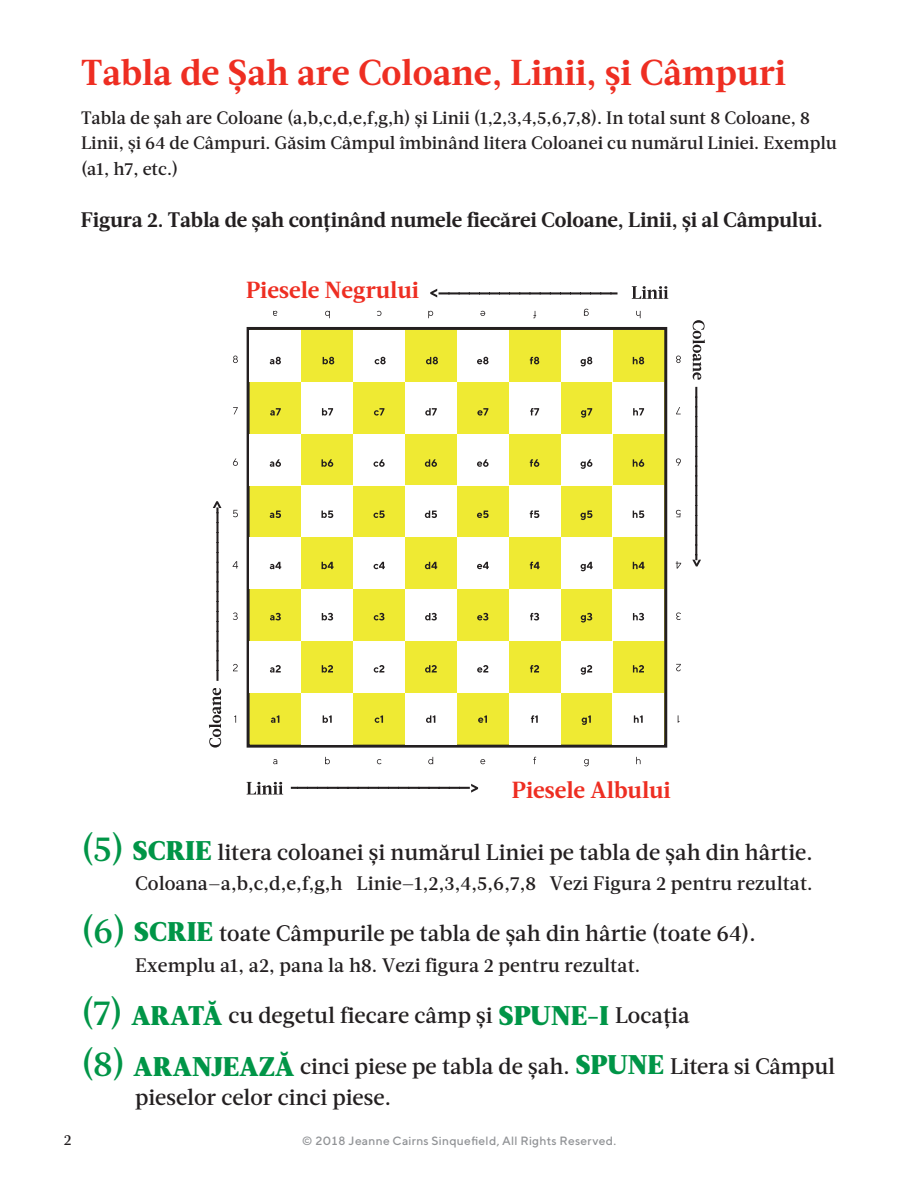
<style>
.page{position:relative;width:918px;height:1188px;background:#fff}
.page>*{position:absolute;margin:0;border:0;box-sizing:border-box;transform-origin:0 0}
.t1{font:700 36px "Acta";color:#ee2e22}
.t2{font:700 23.25px "Acta";color:#ee2e22}
.t3{font:500 22.5px/30.6px "Acta";color:#231f20}
.t4{font:700 21px "Acta";letter-spacing:-.01em;color:#231f20}
.t5{font:500 19.5px "Acta";letter-spacing:.005em;color:#231f20}
.t6{font:500 18px/25.5px "Acta";color:#231f20}
.t7{font:500 15px "Acta";color:#231f20}
.t8{font:500 12px "TT Norms";letter-spacing:.025em;color:#919396}
.s1{font-family:"Acta Deck"}
.s2{font-size:36px;color:#009547}
.s3{font-weight:900;font-size:27px;color:#009547}
</style>
<div class="page">
<svg style="left:247px;top:782px;width:36px;height:13px"></svg>
<svg style="left:692px;top:387px;width:9px;height:179px"></svg>
<svg style="left:693px;top:320px;width:12px;height:60px"></svg>
<svg style="left:636px;top:311px;width:5px;height:7px"></svg>
<svg style="left:584px;top:309px;width:5px;height:7px"></svg>
<svg style="left:533px;top:311px;width:3px;height:7px"></svg>
<svg style="left:480px;top:311px;width:5px;height:5px"></svg>
<svg style="left:428px;top:311px;width:5px;height:7px"></svg>
<svg style="left:377px;top:311px;width:4px;height:5px"></svg>
<svg style="left:325px;top:311px;width:5px;height:7px"></svg>
<svg style="left:273px;top:311px;width:4px;height:5px"></svg>
<svg style="left:636px;top:757px;width:5px;height:7px"></svg>
<svg style="left:584px;top:759px;width:5px;height:7px"></svg>
<svg style="left:480px;top:759px;width:5px;height:5px"></svg>
<svg style="left:428px;top:757px;width:5px;height:7px"></svg>
<svg style="left:377px;top:759px;width:4px;height:5px"></svg>
<svg style="left:325px;top:757px;width:5px;height:7px"></svg>
<svg style="left:273px;top:759px;width:4px;height:5px"></svg>
<svg style="left:233px;top:664px;width:5px;height:7px"></svg>
<svg style="left:233px;top:613px;width:5px;height:7px"></svg>
<svg style="left:233px;top:561px;width:5px;height:8px"></svg>
<svg style="left:233px;top:510px;width:5px;height:7px"></svg>
<svg style="left:233px;top:458px;width:5px;height:8px"></svg>
<svg style="left:233px;top:407px;width:5px;height:7px"></svg>
<svg style="left:233px;top:356px;width:5px;height:7px"></svg>
<svg style="left:676px;top:664px;width:5px;height:7px"></svg>
<svg style="left:676px;top:613px;width:5px;height:7px"></svg>
<svg style="left:676px;top:561px;width:5px;height:8px"></svg>
<svg style="left:676px;top:510px;width:5px;height:7px"></svg>
<svg style="left:676px;top:458px;width:5px;height:8px"></svg>
<svg style="left:676px;top:407px;width:5px;height:7px"></svg>
<svg style="left:676px;top:356px;width:5px;height:7px"></svg>
<svg style="left:246px;top:327px;width:422px;height:421px;background:#e4df34"></svg>
<div style="left:250px;top:330px;width:51px;height:52px;background:#fff"></div>
<div style="left:353px;top:330px;width:52px;height:52px;background:#fff"></div>
<div style="left:457px;top:330px;width:52px;height:52px;background:#fff"></div>
<div style="left:561px;top:330px;width:51px;height:52px;background:#fff"></div>
<div style="left:301px;top:382px;width:52px;height:52px;background:#fff"></div>
<div style="left:405px;top:382px;width:52px;height:52px;background:#fff"></div>
<div style="left:509px;top:382px;width:52px;height:52px;background:#fff"></div>
<div style="left:612px;top:382px;width:52px;height:52px;background:#fff"></div>
<div style="left:250px;top:434px;width:51px;height:51px;background:#fff"></div>
<div style="left:353px;top:434px;width:52px;height:51px;background:#fff"></div>
<div style="left:457px;top:434px;width:52px;height:51px;background:#fff"></div>
<div style="left:561px;top:434px;width:51px;height:51px;background:#fff"></div>
<div style="left:301px;top:485px;width:52px;height:52px;background:#fff"></div>
<div style="left:405px;top:485px;width:52px;height:52px;background:#fff"></div>
<div style="left:509px;top:485px;width:52px;height:52px;background:#fff"></div>
<div style="left:612px;top:485px;width:52px;height:52px;background:#fff"></div>
<div style="left:250px;top:537px;width:51px;height:52px;background:#fff"></div>
<div style="left:353px;top:537px;width:52px;height:52px;background:#fff"></div>
<div style="left:457px;top:537px;width:52px;height:52px;background:#fff"></div>
<div style="left:561px;top:537px;width:51px;height:52px;background:#fff"></div>
<div style="left:301px;top:589px;width:52px;height:52px;background:#fff"></div>
<div style="left:405px;top:589px;width:52px;height:52px;background:#fff"></div>
<div style="left:509px;top:589px;width:52px;height:52px;background:#fff"></div>
<div style="left:612px;top:589px;width:52px;height:52px;background:#fff"></div>
<div style="left:250px;top:641px;width:51px;height:52px;background:#fff"></div>
<div style="left:353px;top:641px;width:52px;height:52px;background:#fff"></div>
<div style="left:457px;top:641px;width:52px;height:52px;background:#fff"></div>
<div style="left:561px;top:641px;width:51px;height:52px;background:#fff"></div>
<div style="left:301px;top:693px;width:52px;height:52px;background:#fff"></div>
<div style="left:405px;top:693px;width:52px;height:52px;background:#fff"></div>
<div style="left:509px;top:693px;width:52px;height:52px;background:#fff"></div>
<div style="left:612px;top:693px;width:52px;height:52px;background:#fff"></div>
<svg style="left:633px;top:357px;width:11px;height:7px"></svg>
<svg style="left:581px;top:357px;width:11px;height:9px"></svg>
<svg style="left:530px;top:357px;width:9px;height:7px"></svg>
<svg style="left:477px;top:357px;width:12px;height:7px"></svg>
<svg style="left:426px;top:357px;width:12px;height:7px"></svg>
<svg style="left:375px;top:357px;width:11px;height:7px"></svg>
<svg style="left:323px;top:357px;width:11px;height:7px"></svg>
<svg style="left:270px;top:357px;width:11px;height:7px"></svg>
<svg style="left:633px;top:408px;width:11px;height:7px"></svg>
<svg style="left:581px;top:408px;width:11px;height:10px"></svg>
<svg style="left:530px;top:408px;width:9px;height:7px"></svg>
<svg style="left:477px;top:408px;width:11px;height:8px"></svg>
<svg style="left:425px;top:408px;width:12px;height:8px"></svg>
<svg style="left:374px;top:408px;width:10px;height:8px"></svg>
<svg style="left:322px;top:408px;width:11px;height:8px"></svg>
<svg style="left:270px;top:408px;width:11px;height:8px"></svg>
<svg style="left:633px;top:459px;width:11px;height:8px"></svg>
<svg style="left:581px;top:459px;width:11px;height:10px"></svg>
<svg style="left:530px;top:459px;width:9px;height:8px"></svg>
<svg style="left:477px;top:459px;width:12px;height:8px"></svg>
<svg style="left:425px;top:459px;width:12px;height:8px"></svg>
<svg style="left:374px;top:459px;width:11px;height:8px"></svg>
<svg style="left:322px;top:459px;width:11px;height:8px"></svg>
<svg style="left:270px;top:459px;width:11px;height:8px"></svg>
<svg style="left:633px;top:511px;width:11px;height:7px"></svg>
<svg style="left:580px;top:511px;width:12px;height:9px"></svg>
<svg style="left:530px;top:510px;width:9px;height:8px"></svg>
<svg style="left:477px;top:511px;width:12px;height:7px"></svg>
<svg style="left:425px;top:511px;width:12px;height:7px"></svg>
<svg style="left:373px;top:511px;width:12px;height:7px"></svg>
<svg style="left:322px;top:511px;width:11px;height:7px"></svg>
<svg style="left:270px;top:511px;width:11px;height:7px"></svg>
<svg style="left:633px;top:562px;width:12px;height:7px"></svg>
<svg style="left:581px;top:562px;width:12px;height:9px"></svg>
<svg style="left:530px;top:562px;width:10px;height:7px"></svg>
<svg style="left:477px;top:562px;width:12px;height:7px"></svg>
<svg style="left:425px;top:562px;width:12px;height:7px"></svg>
<svg style="left:374px;top:562px;width:11px;height:7px"></svg>
<svg style="left:322px;top:562px;width:12px;height:7px"></svg>
<svg style="left:270px;top:562px;width:11px;height:7px"></svg>
<svg style="left:633px;top:613px;width:11px;height:7px"></svg>
<svg style="left:581px;top:613px;width:11px;height:10px"></svg>
<svg style="left:530px;top:613px;width:9px;height:7px"></svg>
<svg style="left:477px;top:613px;width:11px;height:7px"></svg>
<svg style="left:425px;top:613px;width:12px;height:7px"></svg>
<svg style="left:374px;top:613px;width:11px;height:7px"></svg>
<svg style="left:322px;top:613px;width:11px;height:7px"></svg>
<svg style="left:270px;top:613px;width:11px;height:7px"></svg>
<svg style="left:633px;top:665px;width:11px;height:8px"></svg>
<svg style="left:581px;top:665px;width:11px;height:10px"></svg>
<svg style="left:530px;top:665px;width:9px;height:8px"></svg>
<svg style="left:477px;top:665px;width:11px;height:8px"></svg>
<svg style="left:425px;top:665px;width:12px;height:8px"></svg>
<svg style="left:374px;top:665px;width:10px;height:8px"></svg>
<svg style="left:322px;top:665px;width:11px;height:8px"></svg>
<svg style="left:270px;top:665px;width:11px;height:8px"></svg>
<svg style="left:634px;top:715px;width:9px;height:8px"></svg>
<svg style="left:582px;top:715px;width:9px;height:10px"></svg>
<svg style="left:531px;top:715px;width:7px;height:8px"></svg>
<svg style="left:478px;top:715px;width:9px;height:8px"></svg>
<svg style="left:426px;top:715px;width:9px;height:8px"></svg>
<svg style="left:375px;top:715px;width:8px;height:8px"></svg>
<svg style="left:323px;top:715px;width:9px;height:8px"></svg>
<svg style="left:271px;top:715px;width:8px;height:8px"></svg>
<svg style="left:430px;top:289px;width:188px;height:8px"></svg>
<svg style="left:632px;top:286px;width:36px;height:13px"></svg>
<svg style="left:213px;top:501px;width:8px;height:180px"></svg>
<svg style="left:209px;top:688px;width:12px;height:60px"></svg>
<svg style="left:291px;top:784px;width:187px;height:9px"></svg>
<h1 class="t1" style="left:81px;top:51px;width:706px">Tabla de Șah are Coloane, Linii, și Câmpuri</h1>
<p class="t6" style="left:81px;top:105px;width:758px">Tabla de șah are Coloane (a,b,c,d,e,f,g,h) <span class="s1">ș</span>i Linii (1,2,3,4,5,6,7,8). In total sunt 8 Coloane, 8<br>Linii, <span class="s1">ș</span>i 64 de Câmpuri. Găsim Câmpul îmbinând litera Coloanei cu numărul Liniei. Exemplu (a1, h7, etc.)</p>
<p class="t4" style="left:81px;top:208px;width:743px">Figura 2. Tabla de șah conținând numele fiecărei Coloane, Linii, și al Câmpului.</p>
<p class="t2" style="left:246px;top:276px;width:174px">Piesele Negrului</p>
<p class="t2" style="left:512px;top:777px;width:160px">Piesele Albului</p>
<p class="t3" style="left:81px;top:837px;width:733px"><span class="s2">(5)</span> <span class="s3">SCRIE</span> litera coloanei și numărul Liniei pe tabla de șah din hârtie.</p>
<p class="t5" style="left:135px;top:872px;width:679px">Coloana—a,b,c,d,e,f,g,h Linie—1,2,3,4,5,6,7,8 Vezi Figura 2 pentru rezultat.</p>
<p class="t3" style="left:81px;top:918px;width:676px"><span class="s2">(6)</span> <span class="s3">SCRIE</span> toate Câmpurile pe tabla de șah din hârtie (toate 64).</p>
<p class="t5" style="left:135px;top:954px;width:507px">Exemplu a1, a2, pana la h8. Vezi figura 2 pentru rezultat.</p>
<p class="t3" style="left:81px;top:1000px;width:610px"><span class="s2">(7)</span> <span class="s3">ARATĂ</span> cu degetul fiecare câmp și <span class="s3">SPUNE-I</span> Locația</p>
<p class="t3" style="left:135px;top:1051px;width:701px;text-indent:-54px"><span class="s2">(8)</span> <span class="s3">ARANJEAZĂ</span> cinci piese pe tabla de șah. <span class="s3">SPUNE</span> Litera si Câmpul pieselor celor cinci piese.</p>
<p class="t7" style="left:64px;top:1131px;width:9px">2</p>
<p class="t8" style="left:302px;top:1134px;width:316px">© 2018 Jeanne Cairns Sinquefield, All Rights Reserved.</p>
</div>
